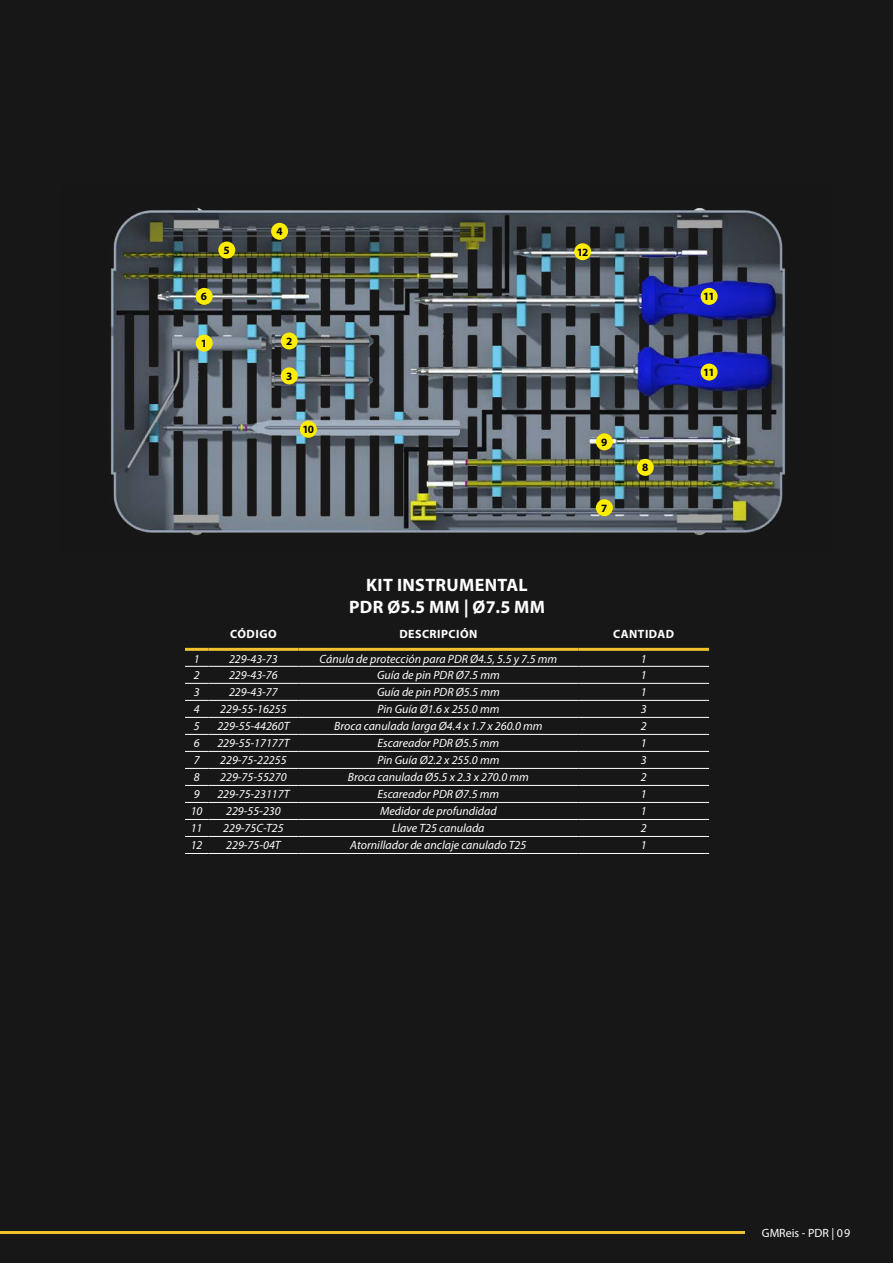
<style>
.page{position:relative;width:893px;height:1263px;background:#171717}
.page>*{position:absolute;margin:0;border:0;box-sizing:border-box;transform-origin:0 0}
.t1{font:700 18px/21.6px "Myriad Pro";letter-spacing:.02em;color:#fff;text-align:center}
.t2{font:italic 12px "Myriad Pro";color:#fff}
.t3{font:700 12px "Myriad Pro";letter-spacing:.04em;color:#fff}
.t4{font:12px "Myriad Pro";color:#fff}
.t5{font:700 11.25px "Myriad Pro";letter-spacing:-.06em;color:#000}
</style>
<div class="page">
<hr style="left:0;top:1231px;width:745px;height:3px;background:#f0c32e">
<img style="left:111px;top:208px;width:675px;height:328px">
<hr style="left:185px;top:648px;width:23px;height:3px;background:#f0c32e">
<hr style="left:208px;top:648px;width:90px;height:3px;background:#f0c32e">
<hr style="left:298px;top:648px;width:280px;height:3px;background:#f0c32e">
<hr style="left:578px;top:648px;width:131px;height:3px;background:#f0c32e">
<svg style="left:185px;top:666px;width:23px;height:1px"></svg>
<hr style="left:208px;top:666px;width:90px;height:1px;background:#fff">
<hr style="left:298px;top:666px;width:280px;height:1px;background:#fff">
<hr style="left:578px;top:666px;width:131px;height:1px;background:#fff">
<svg style="left:185px;top:683px;width:23px;height:1px"></svg>
<hr style="left:208px;top:683px;width:90px;height:1px;background:#fff">
<hr style="left:298px;top:683px;width:280px;height:1px;background:#fff">
<hr style="left:578px;top:683px;width:131px;height:1px;background:#fff">
<svg style="left:185px;top:700px;width:23px;height:1px"></svg>
<hr style="left:208px;top:700px;width:90px;height:1px;background:#fff">
<hr style="left:298px;top:700px;width:280px;height:1px;background:#fff">
<hr style="left:578px;top:700px;width:131px;height:1px;background:#fff">
<svg style="left:185px;top:717px;width:23px;height:1px"></svg>
<hr style="left:208px;top:717px;width:90px;height:1px;background:#fff">
<hr style="left:298px;top:717px;width:280px;height:1px;background:#fff">
<hr style="left:578px;top:717px;width:131px;height:1px;background:#fff">
<svg style="left:185px;top:734px;width:23px;height:1px"></svg>
<hr style="left:208px;top:734px;width:90px;height:1px;background:#fff">
<hr style="left:298px;top:734px;width:280px;height:1px;background:#fff">
<hr style="left:578px;top:734px;width:131px;height:1px;background:#fff">
<svg style="left:185px;top:751px;width:23px;height:1px"></svg>
<hr style="left:208px;top:751px;width:90px;height:1px;background:#fff">
<hr style="left:298px;top:751px;width:280px;height:1px;background:#fff">
<hr style="left:578px;top:751px;width:131px;height:1px;background:#fff">
<svg style="left:185px;top:768px;width:23px;height:1px"></svg>
<hr style="left:208px;top:768px;width:90px;height:1px;background:#fff">
<hr style="left:298px;top:768px;width:280px;height:1px;background:#fff">
<hr style="left:578px;top:768px;width:131px;height:1px;background:#fff">
<svg style="left:185px;top:785px;width:23px;height:1px"></svg>
<hr style="left:208px;top:785px;width:90px;height:1px;background:#fff">
<hr style="left:298px;top:785px;width:280px;height:1px;background:#fff">
<hr style="left:578px;top:785px;width:131px;height:1px;background:#fff">
<svg style="left:185px;top:802px;width:23px;height:1px"></svg>
<hr style="left:208px;top:802px;width:90px;height:1px;background:#fff">
<hr style="left:298px;top:802px;width:280px;height:1px;background:#fff">
<hr style="left:578px;top:802px;width:131px;height:1px;background:#fff">
<svg style="left:185px;top:819px;width:23px;height:1px"></svg>
<hr style="left:208px;top:819px;width:90px;height:1px;background:#fff">
<hr style="left:298px;top:819px;width:280px;height:1px;background:#fff">
<hr style="left:578px;top:819px;width:131px;height:1px;background:#fff">
<svg style="left:185px;top:836px;width:23px;height:1px"></svg>
<hr style="left:208px;top:836px;width:90px;height:1px;background:#fff">
<hr style="left:298px;top:836px;width:280px;height:1px;background:#fff">
<hr style="left:578px;top:836px;width:131px;height:1px;background:#fff">
<svg style="left:185px;top:853px;width:23px;height:1px"></svg>
<hr style="left:208px;top:853px;width:90px;height:1px;background:#fff">
<hr style="left:298px;top:853px;width:280px;height:1px;background:#fff">
<hr style="left:578px;top:853px;width:131px;height:1px;background:#fff">
<div style="left:281px;top:333px;width:17px;height:16px;background:#ffed00;border-radius:50%"></div>
<div style="left:281px;top:367px;width:17px;height:17px;background:#ffed00;border-radius:50%"></div>
<div style="left:196px;top:335px;width:17px;height:17px;background:#ffed00;border-radius:50%"></div>
<div style="left:218px;top:242px;width:17px;height:16px;background:#ffed00;border-radius:50%"></div>
<div style="left:196px;top:288px;width:17px;height:17px;background:#ffed00;border-radius:50%"></div>
<div style="left:596px;top:499px;width:17px;height:17px;background:#ffed00;border-radius:50%"></div>
<div style="left:637px;top:459px;width:17px;height:17px;background:#ffed00;border-radius:50%"></div>
<div style="left:596px;top:433px;width:17px;height:17px;background:#ffed00;border-radius:50%"></div>
<div style="left:300px;top:421px;width:17px;height:17px;background:#ffed00;border-radius:50%"></div>
<div style="left:574px;top:243px;width:17px;height:17px;background:#ffed00;border-radius:50%"></div>
<div style="left:701px;top:364px;width:17px;height:17px;background:#ffed00;border-radius:50%"></div>
<div style="left:701px;top:288px;width:17px;height:17px;background:#ffed00;border-radius:50%"></div>
<div style="left:271px;top:223px;width:17px;height:17px;background:#ffed00;border-radius:50%"></div>
<p class="t5" style="left:201px;top:289px;width:8px">6</p>
<p class="t5" style="left:201px;top:336px;width:8px">1</p>
<p class="t5" style="left:223px;top:243px;width:8px">5</p>
<p class="t5" style="left:276px;top:224px;width:8px">4</p>
<p class="t5" style="left:286px;top:334px;width:8px">2</p>
<p class="t5" style="left:286px;top:369px;width:8px">3</p>
<p class="t5" style="left:302px;top:422px;width:13px">10</p>
<p class="t5" style="left:577px;top:245px;width:13px">12</p>
<p class="t5" style="left:601px;top:435px;width:8px">9</p>
<p class="t5" style="left:601px;top:501px;width:8px">7</p>
<p class="t5" style="left:642px;top:460px;width:8px">8</p>
<h1 class="t1" style="left:349px;top:573px;width:197px">KIT INSTRUMENTAL<br>PDR Ø5.5 MM | Ø7.5 MM</h1>
<p class="t3" style="left:230px;top:626px;width:48px">CÓDIGO</p>
<p class="t3" style="left:399px;top:626px;width:80px">DESCRIPCIÓN</p>
<p class="t3" style="left:613px;top:626px;width:63px">CANTIDAD</p>
<p class="t2" style="left:194px;top:651px;width:7px">1</p>
<p class="t2" style="left:229px;top:651px;width:50px">229-43-73</p>
<p class="t2" style="left:320px;top:651px;width:239px">Cánula de protección para PDR Ø4.5, 5.5 y 7.5 mm</p>
<p class="t2" style="left:641px;top:651px;width:7px">1</p>
<p class="t2" style="left:194px;top:668px;width:7px">2</p>
<p class="t2" style="left:229px;top:668px;width:50px">229-43-76</p>
<p class="t2" style="left:377px;top:668px;width:124px">Guía de pin PDR Ø7.5 mm</p>
<p class="t2" style="left:641px;top:668px;width:7px">1</p>
<p class="t2" style="left:194px;top:685px;width:7px">3</p>
<p class="t2" style="left:229px;top:685px;width:50px">229-43-77</p>
<p class="t2" style="left:377px;top:685px;width:124px">Guía de pin PDR Ø5.5 mm</p>
<p class="t2" style="left:641px;top:685px;width:7px">1</p>
<p class="t2" style="left:194px;top:702px;width:7px">4</p>
<p class="t2" style="left:220px;top:702px;width:68px">229-55-16255</p>
<p class="t2" style="left:377px;top:702px;width:124px">Pin Guía Ø1.6 x 255.0 mm</p>
<p class="t2" style="left:641px;top:702px;width:7px">3</p>
<p class="t2" style="left:194px;top:719px;width:7px">5</p>
<p class="t2" style="left:217px;top:719px;width:74px">229-55-44260T</p>
<p class="t2" style="left:334px;top:719px;width:210px">Broca canulada larga Ø4.4 x 1.7 x 260.0 mm</p>
<p class="t2" style="left:641px;top:719px;width:7px">2</p>
<p class="t2" style="left:194px;top:736px;width:7px">6</p>
<p class="t2" style="left:217px;top:736px;width:74px">229-55-17177T</p>
<p class="t2" style="left:378px;top:736px;width:123px">Escareador PDR Ø5.5 mm</p>
<p class="t2" style="left:641px;top:736px;width:7px">1</p>
<p class="t2" style="left:194px;top:753px;width:7px">7</p>
<p class="t2" style="left:220px;top:753px;width:68px">229-75-22255</p>
<p class="t2" style="left:377px;top:753px;width:124px">Pin Guía Ø2.2 x 255.0 mm</p>
<p class="t2" style="left:641px;top:753px;width:7px">3</p>
<p class="t2" style="left:194px;top:770px;width:7px">8</p>
<p class="t2" style="left:220px;top:770px;width:68px">229-75-55270</p>
<p class="t2" style="left:348px;top:770px;width:182px">Broca canulada Ø5.5 x 2.3 x 270.0 mm</p>
<p class="t2" style="left:641px;top:770px;width:7px">2</p>
<p class="t2" style="left:194px;top:787px;width:7px">9</p>
<p class="t2" style="left:217px;top:787px;width:74px">229-75-23117T</p>
<p class="t2" style="left:378px;top:787px;width:123px">Escareador PDR Ø7.5 mm</p>
<p class="t2" style="left:641px;top:787px;width:7px">1</p>
<p class="t2" style="left:191px;top:804px;width:13px">10</p>
<p class="t2" style="left:226px;top:804px;width:56px">229-55-230</p>
<p class="t2" style="left:380px;top:804px;width:118px">Medidor de profundidad</p>
<p class="t2" style="left:641px;top:804px;width:7px">1</p>
<p class="t2" style="left:191px;top:821px;width:13px">11</p>
<p class="t2" style="left:223px;top:821px;width:62px">229-75C-T25</p>
<p class="t2" style="left:392px;top:821px;width:94px">Llave T25 canulada</p>
<p class="t2" style="left:641px;top:821px;width:7px">2</p>
<p class="t2" style="left:191px;top:838px;width:13px">12</p>
<p class="t2" style="left:226px;top:838px;width:56px">229-75-04T</p>
<p class="t2" style="left:350px;top:838px;width:178px">Atornillador de anclaje canulado T25</p>
<p class="t2" style="left:641px;top:838px;width:7px">1</p>
<p class="t5" style="left:703px;top:289px;width:13px">11</p>
<p class="t5" style="left:703px;top:365px;width:13px">11</p>
<p class="t4" style="left:762px;top:1225px;width:90px">GMReis - PDR | 09</p>
</div>
